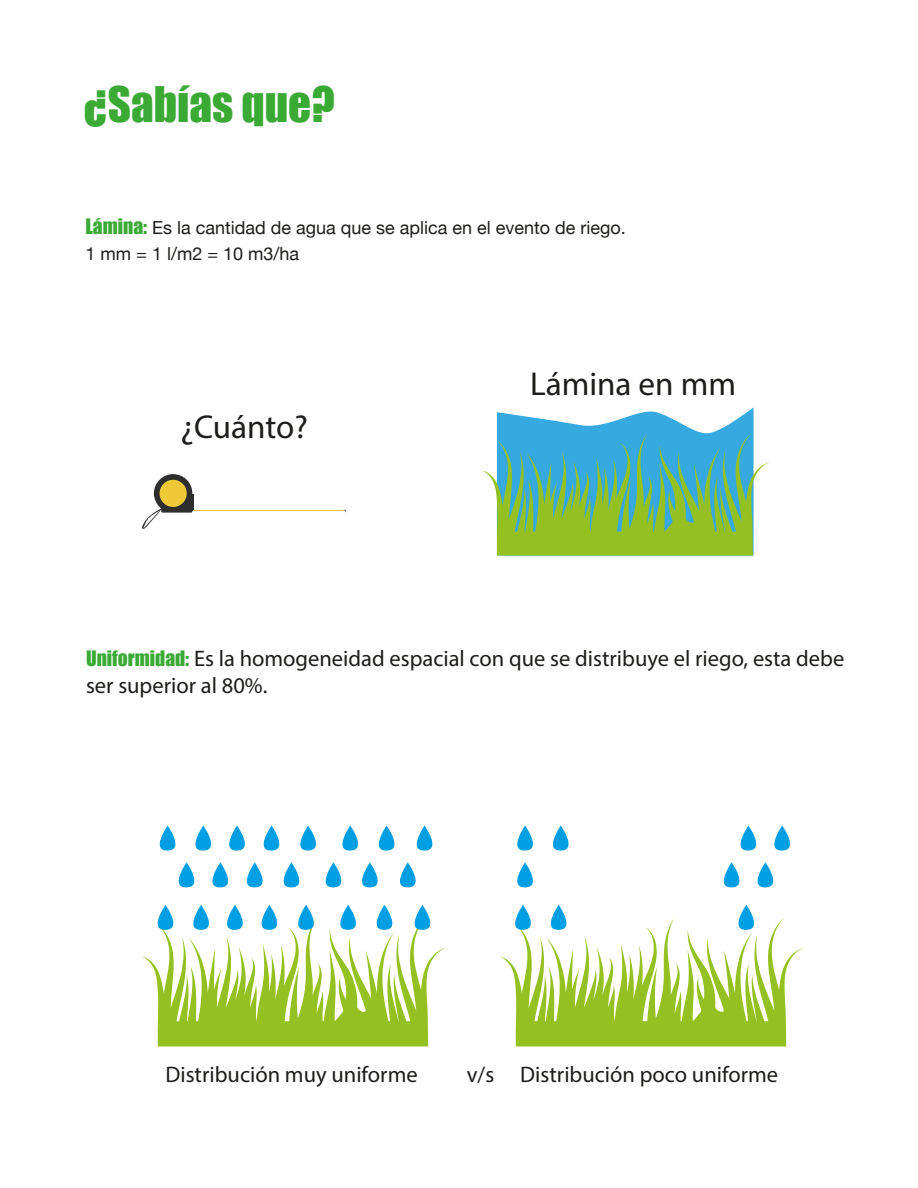
<style>
.page{position:relative;width:918px;height:1188px;background:#fff}
.page>*{position:absolute;margin:0;border:0;box-sizing:border-box;transform-origin:0 0}
.t1{font:45px "Impact";color:#3aaa35}
.t2{font:33.15px "Myriad Pro";color:#1d1d1b}
.t3{font:22.5px/27px "Myriad Pro";color:#1d1d1b}
.t4{font:18px/25.5px "Helvetica Neue";color:#1d1d1b}
.s1{font-family:"Impact";font-size:19.5px;color:#3aaa35}
</style>
<div class="page">
<svg style="left:142px;top:474px;width:51px;height:55px"></svg>
<hr style="left:193px;top:510px;width:151px;height:1px;background:#efc937">
<svg style="left:481px;top:407px;width:289px;height:149px"></svg>
<svg style="left:159px;top:826px;width:157px;height:25px"></svg>
<svg style="left:342px;top:826px;width:91px;height:25px"></svg>
<svg style="left:141px;top:905px;width:305px;height:141px"></svg>
<svg style="left:517px;top:826px;width:52px;height:25px"></svg>
<svg style="left:517px;top:862px;width:16px;height:26px"></svg>
<svg style="left:740px;top:826px;width:50px;height:25px"></svg>
<svg style="left:499px;top:905px;width:305px;height:141px"></svg>
<svg style="left:723px;top:862px;width:51px;height:26px"></svg>
<svg style="left:178px;top:862px;width:122px;height:26px"></svg>
<svg style="left:325px;top:862px;width:91px;height:26px"></svg>
<h1 class="t1" style="left:84px;top:70px;width:252px">¿Sabías que?</h1>
<p class="t4" style="left:86px;top:216px;width:542px"><span class="s1">Lámina:</span> Es la cantidad de agua que se aplica en el evento de riego.<br>1 mm = 1 l/m2 = 10 m3/ha</p>
<h2 class="t2" style="left:181px;top:407px;width:129px">¿Cuánto?</h2>
<h2 class="t2" style="left:530px;top:363px;width:207px">Lámina en mm</h2>
<p class="t3" style="left:86px;top:645px;width:760px"><span class="s1">Uniformidad:</span> Es la homogeneidad espacial con que se distribuye el riego, esta debe ser superior al 80%.</p>
<p class="t3" style="left:165px;top:1061px;width:254px">Distribución muy uniforme</p>
<p class="t3" style="left:467px;top:1061px;width:313px">v/s Distribución poco uniforme</p>
</div>
